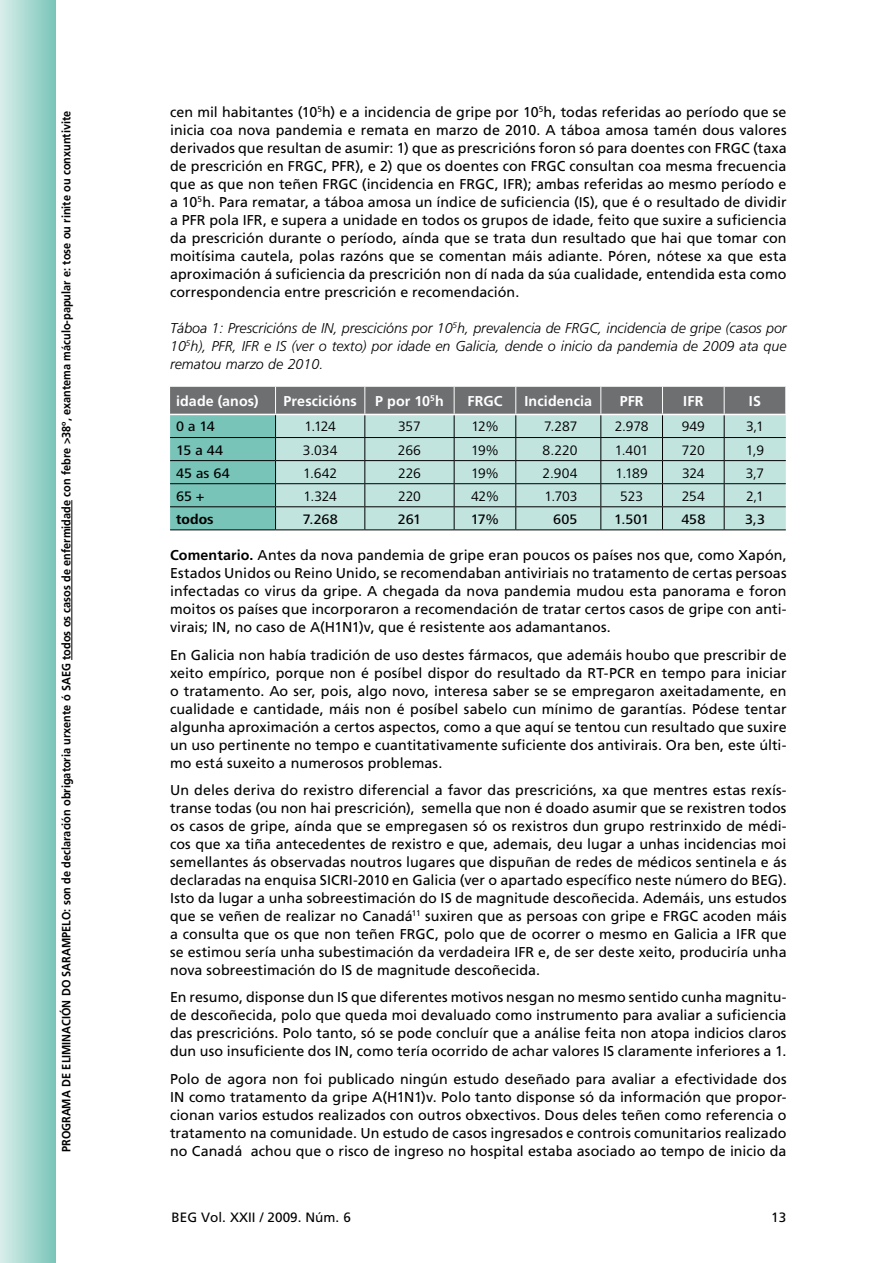
<style>
.page{position:relative;width:893px;height:1263px;background:#fff}
.page>*{position:absolute;margin:0;border:0;box-sizing:border-box;transform-origin:0 0}
.t1{font:14.25px/18px "Frutiger LT Std";letter-spacing:.005em;color:#000;text-align:justify}
.t2{font:italic 300 14.25px/18px "Frutiger LT Std";color:#000;text-align:justify}
.t3{font:14.25px "Frutiger Next LT";letter-spacing:-.01em;color:#000}
.t4{font:700 14.25px "Frutiger LT Std";letter-spacing:.01em;color:#fff}
.t5{font:500 14.25px "Frutiger Next LT";color:#000}
.t6{font:700 14.25px "Frutiger Next LT";letter-spacing:.01em;color:#000}
.t7{font:13.5px "Frutiger";color:#000}
.t8{font:700 12px "Frutiger";color:#000;scale:.91 1}
.s1{font-weight:700}
</style>
<div class="page">
<div style="left:0;top:0;width:55px;height:1263px;background:linear-gradient(to right,#d9eeeb,#7bc5b9)"></div>
<hr style="left:72px;top:500px;width:1px;height:160px;background:#000">
<svg style="left:170px;top:387px;width:616px;height:143px;background:#a2c2be"></svg>
<p class="t8" style="left:59px;top:1152px;width:1146px;rotate:-90deg">PROGRAMA DE ELIMINACIÓN DO SARAMPELO: son de declaración obrigatoria urxente ó SAEG todos os casos de enfermidade con febre &gt;38º, exantema máculo-papular e: tose ou rinite ou conxuntivite</p>
<p class="t1" style="left:170px;top:103px;width:618px">cen mil habitantes (10<sup>5</sup>h) e a incidencia de gripe por 10<sup>5</sup>h, todas referidas ao período que se inicia coa nova pandemia e remata en marzo de 2010. A táboa amosa tamén dous valores derivados que resultan de asumir: 1) que as prescricións foron só para doentes con FRGC (taxa de prescrición en FRGC, PFR), e 2) que os doentes con FRGC consultan coa mesma frecuencia que as que non teñen FRGC (incidencia en FRGC, IFR); ambas referidas ao mesmo período e a 10<sup>5</sup>h. Para rematar, a táboa amosa un índice de suficiencia (IS), que é o resultado de dividir a PFR pola IFR, e supera a unidade en todos os grupos de idade, feito que suxire a suficiencia da prescrición durante o período, aínda que se trata dun resultado que hai que tomar con moitísima cautela, polas razóns que se comentan máis adiante. Póren, nótese xa que esta aproximación á suficiencia da prescrición non dí nada da súa cualidade, entendida esta como correspondencia entre prescrición e recomendación.</p>
<p class="t2" style="left:170px;top:319px;width:618px">Táboa 1: Prescricións de IN, prescicións por 10<sup>5</sup>h, prevalencia de FRGC, incidencia de gripe (casos por 10<sup>5</sup>h), PFR, IFR e IS (ver o texto) por idade en Galicia, dende o inicio da pandemia de 2009 ata que rematou marzo de 2010.</p>
<p class="t4" style="left:176px;top:393px;width:84px">idade (anos)</p>
<p class="t4" style="left:284px;top:393px;width:75px">Prescicións</p>
<p class="t4" style="left:375px;top:393px;width:70px">P por 10<sup>5</sup>h</p>
<p class="t4" style="left:467px;top:393px;width:37px">FRGC</p>
<p class="t4" style="left:524px;top:393px;width:69px">Incidencia</p>
<p class="t4" style="left:620px;top:393px;width:26px">PFR</p>
<p class="t4" style="left:683px;top:393px;width:22px">IFR</p>
<p class="t4" style="left:749px;top:393px;width:14px">IS</p>
<p class="t5" style="left:176px;top:419px;width:40px">0 a 14</p>
<p class="t3" style="left:304px;top:419px;width:33px">1.124</p>
<p class="t3" style="left:398px;top:419px;width:24px">357</p>
<p class="t3" style="left:471px;top:419px;width:29px">12%</p>
<p class="t3" style="left:544px;top:419px;width:35px">7.287</p>
<p class="t3" style="left:615px;top:419px;width:35px">2.978</p>
<p class="t3" style="left:682px;top:419px;width:25px">949</p>
<p class="t3" style="left:746px;top:419px;width:19px">3,1</p>
<p class="t5" style="left:176px;top:442px;width:49px">15 a 44</p>
<p class="t3" style="left:303px;top:442px;width:36px">3.034</p>
<p class="t3" style="left:398px;top:442px;width:25px">266</p>
<p class="t3" style="left:471px;top:442px;width:29px">19%</p>
<p class="t3" style="left:543px;top:442px;width:36px">8.220</p>
<p class="t3" style="left:615px;top:442px;width:35px">1.401</p>
<p class="t3" style="left:682px;top:442px;width:24px">720</p>
<p class="t3" style="left:746px;top:442px;width:20px">1,9</p>
<p class="t5" style="left:176px;top:465px;width:55px">45 as 64</p>
<p class="t3" style="left:303px;top:465px;width:36px">1.642</p>
<p class="t3" style="left:398px;top:465px;width:24px">226</p>
<p class="t3" style="left:471px;top:465px;width:29px">19%</p>
<p class="t3" style="left:543px;top:465px;width:36px">2.904</p>
<p class="t3" style="left:615px;top:465px;width:34px">1.189</p>
<p class="t3" style="left:682px;top:465px;width:24px">324</p>
<p class="t3" style="left:746px;top:465px;width:20px">3,7</p>
<p class="t5" style="left:176px;top:488px;width:30px">65 +</p>
<p class="t3" style="left:303px;top:488px;width:35px">1.324</p>
<p class="t3" style="left:398px;top:488px;width:24px">220</p>
<p class="t3" style="left:471px;top:488px;width:29px">42%</p>
<p class="t3" style="left:544px;top:488px;width:35px">1.703</p>
<p class="t3" style="left:620px;top:488px;width:24px">523</p>
<p class="t3" style="left:682px;top:488px;width:25px">254</p>
<p class="t3" style="left:746px;top:488px;width:19px">2,1</p>
<p class="t6" style="left:176px;top:511px;width:39px">todos</p>
<p class="t5" style="left:303px;top:511px;width:36px">7.268</p>
<p class="t5" style="left:398px;top:511px;width:25px">261</p>
<p class="t5" style="left:471px;top:511px;width:30px">17%</p>
<p class="t5" style="left:553px;top:511px;width:26px">605</p>
<p class="t5" style="left:614px;top:511px;width:37px">1.501</p>
<p class="t5" style="left:681px;top:511px;width:26px">458</p>
<p class="t5" style="left:745px;top:511px;width:22px">3,3</p>
<p class="t1" style="left:170px;top:546px;width:618px"><span class="s1">Comentario.</span> Antes da nova pandemia de gripe eran poucos os países nos que, como Xapón, Estados Unidos ou Reino Unido, se recomendaban antiviriais no tratamento de certas persoas infectadas co virus da gripe. A chegada da nova pandemia mudou esta panorama e foron moitos os países que incorporaron a recomendación de tratar certos casos de gripe con anti&shy;virais; IN, no caso de A(H1N1)v, que é resistente aos adamantanos.</p>
<p class="t1" style="left:170px;top:646px;width:618px">En Galicia non había tradición de uso destes fármacos, que ademáis houbo que prescribir de xeito empírico, porque non é posíbel dispor do resultado da RT-PCR en tempo para iniciar o tratamento. Ao ser, pois, algo novo, interesa saber se se empregaron axeitadamente, en cualidade e cantidade, máis non é posíbel sabelo cun mínimo de garantías. Pódese tentar algunha aproximación a certos aspectos, como a que aquí se tentou cun resultado que suxire un uso pertinente no tempo e cuantitativamente suficiente dos antivirais. Ora ben, este últi&shy;mo está suxeito a numerosos problemas.</p>
<p class="t1" style="left:170px;top:781px;width:618px">Un deles deriva do rexistro diferencial a favor das prescricións, xa que mentres estas rexís&shy;transe todas (ou non hai prescrición), semella que non é doado asumir que se rexistren todos os casos de gripe, aínda que se empregasen só os rexistros dun grupo restrinxido de médi&shy;cos que xa tiña antecedentes de rexistro e que, ademais, deu lugar a unhas incidencias moi semellantes ás observadas noutros lugares que dispuñan de redes de médicos sentinela e ás declaradas na enquisa SICRI-2010 en Galicia (ver o apartado específico neste número do BEG).<br>Isto da lugar a unha sobreestimación do IS de magnitude descoñecida. Ademáis, uns estudos que se veñen de realizar no Canadá<sup>11</sup> suxiren que as persoas con gripe e FRGC acoden máis a consulta que os que non teñen FRGC, polo que de ocorrer o mesmo en Galicia a IFR que se estimou sería unha subestimación da verdadeira IFR e, de ser deste xeito, produciría unha nova sobreestimación do IS de magnitude descoñecida.</p>
<p class="t1" style="left:170px;top:988px;width:618px">En resumo, disponse dun IS que diferentes motivos nesgan no mesmo sentido cunha magnitu&shy;de descoñecida, polo que queda moi devaluado como instrumento para avaliar a suficiencia das prescricións. Polo tanto, só se pode concluír que a análise feita non atopa indicios claros dun uso insuficiente dos IN, como tería ocorrido de achar valores IS claramente inferiores a 1.</p>
<p class="t1" style="left:170px;top:1070px;width:618px">Polo de agora non foi publicado ningún estudo deseñado para avaliar a efectividade dos IN como tratamento da gripe A(H1N1)v. Polo tanto disponse só da información que propor&shy;cionan varios estudos realizados con outros obxectivos. Dous deles teñen como referencia o tratamento na comunidade. Un estudo de casos ingresados e controis comunitarios realizado no Canadá achou que o risco de ingreso no hospital estaba asociado ao tempo de inicio da</p>
<p class="t7" style="left:172px;top:1209px;width:181px">BEG Vol. XXII / 2009. Núm. 6</p>
<p class="t7" style="left:771px;top:1209px;width:17px">13</p>
</div>
